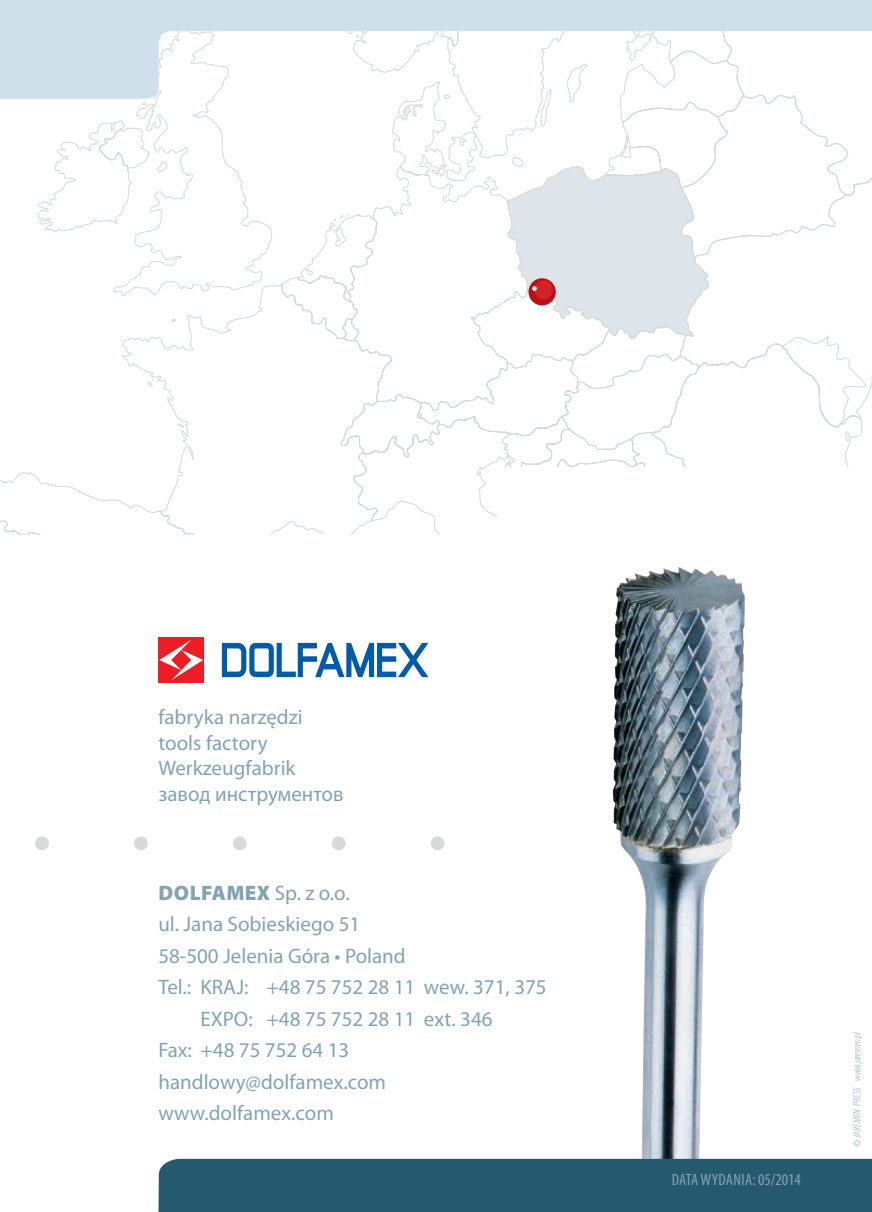
<style>
.page{position:relative;width:872px;height:1212px;background:#fff}
.page>*{position:absolute;margin:0;border:0;box-sizing:border-box;transform-origin:0 0}
.t1{font:21px/25.5px "Myriad Pro";color:#83a3b3}
.t2{font:900 21px "Myriad Pro";letter-spacing:.02em;color:#83a3b3}
.t3{font:21px "Myriad Pro";color:#83a3b3}
.t4{font:condensed 16.5px "Myriad Pro";color:#83a3b3}
.t5{font:italic 300 condensed 10.5px "Myriad Pro";letter-spacing:.005em;color:#83a3b3}
.s1{font-weight:400}
.s2{font-style:inherit}
</style>
<div class="page">
<img style="left:612px;top:567px;width:133px;height:592px">
<svg style="left:0;top:99px;width:872px;height:436px"></svg>
<svg style="left:469px;top:99px;width:379px;height:436px"></svg>
<svg style="left:0;top:0;width:872px;height:99px"></svg>
<div style="left:158px;top:1159px;width:714px;height:53px;background:#255a6e"></div>
<div style="left:35px;top:836px;width:14px;height:14px;background:#d8d9db;border-radius:50%"></div>
<div style="left:134px;top:836px;width:14px;height:14px;background:#d8d9db;border-radius:50%"></div>
<div style="left:233px;top:836px;width:14px;height:14px;background:#d8d9db;border-radius:50%"></div>
<div style="left:332px;top:836px;width:13px;height:14px;background:#d8d9db;border-radius:50%"></div>
<div style="left:431px;top:836px;width:13px;height:14px;background:#d8d9db;border-radius:50%"></div>
<svg style="left:222px;top:643px;width:206px;height:34px"></svg>
<div style="left:158px;top:637px;width:46px;height:46px;background:#ee1d23"></div>
<svg style="left:159px;top:640px;width:44px;height:40px"></svg>
<svg style="left:507px;top:166px;width:202px;height:173px"></svg>
<p class="t1" style="left:158px;top:705px;width:187px">fabryka narzędzi tools factory<br>Werkzeugfabrik завод инструментов</p>
<p class="t2" style="left:159px;top:880px;width:193px">DOLFAMEX <span class="s1">Sp. z o.o.</span></p>
<p class="t1" style="left:158px;top:912px;width:203px">ul. Jana Sobieskiego 51</p>
<p class="t1" style="left:158px;top:943px;width:249px">58-500 Jelenia Góra <span class="s2">•</span> Poland</p>
<p class="t1" style="left:158px;top:975px;width:390px">Tel.: KRAJ: +48 75 752 28 11 wew. 371, 375</p>
<p class="t1" style="left:200px;top:1006px;width:294px">EXPO: +48 75 752 28 11 ext. 346</p>
<p class="t3" style="left:158px;top:1038px;width:192px"><span class="s2">Fax:</span> +48 75 752 64 13</p>
<p class="t1" style="left:158px;top:1069px;width:229px">handlowy@dolfamex.com</p>
<p class="t1" style="left:158px;top:1101px;width:177px">www.dolfamex.com</p>
<p class="t4" style="left:672px;top:1171px;width:131px">DATA WYDANIA: 05/2014</p>
<p class="t5" style="left:851px;top:1147px;width:117px;rotate:-90deg">© JAREMEN PRESS www.jaremen.pl</p>
</div>
